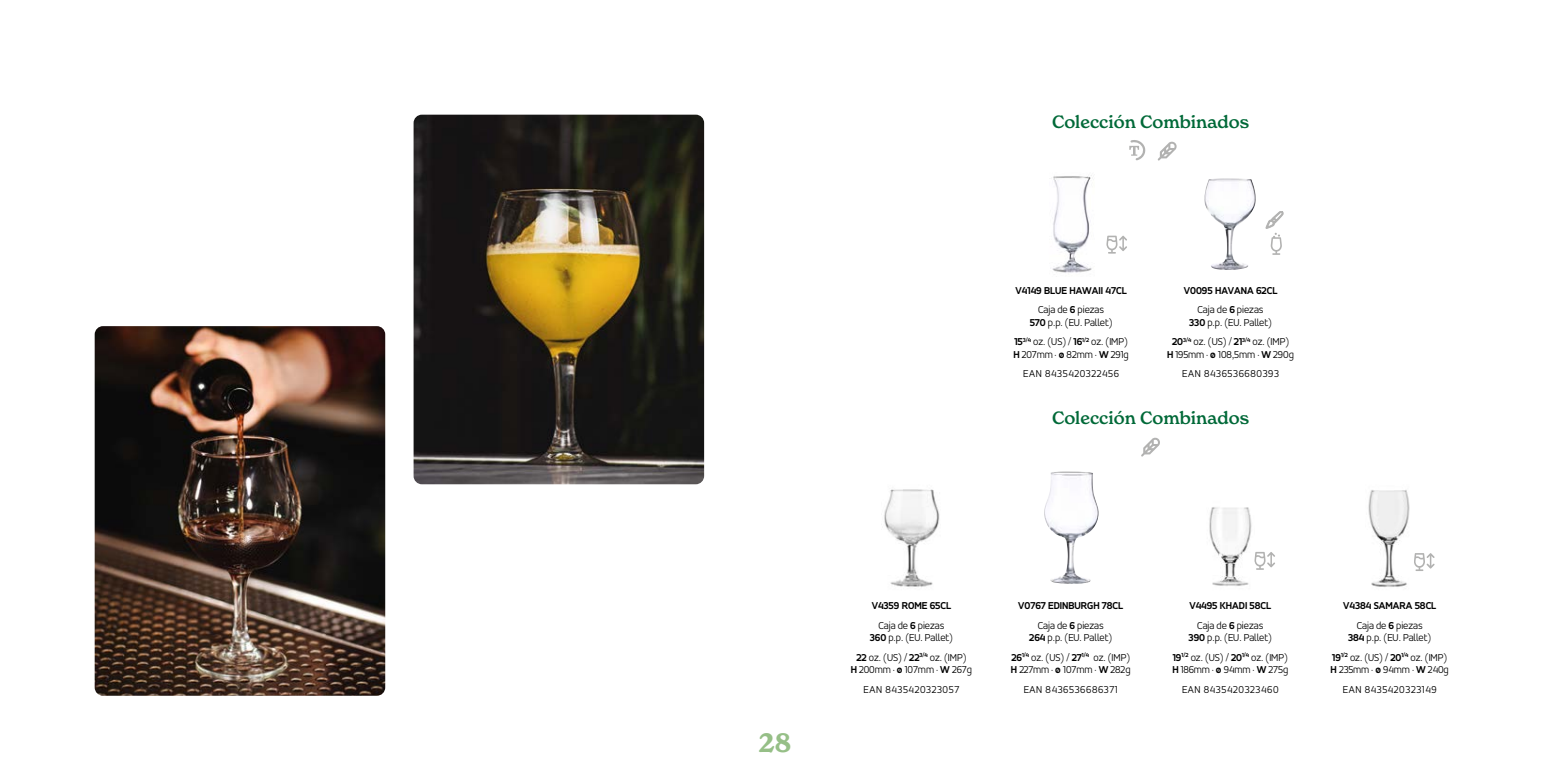
<style>
.page{position:relative;width:1550px;height:775px;background:#fff}
.page>*{position:absolute;margin:0;border:0;box-sizing:border-box;transform-origin:0 0}
.t1{font:600 26px "New Spirit";color:#96bf87}
.t2{font:500 17.5px "New Spirit";color:#006938}
.t3{font:300 10.62px/19.6px "Accord Alternate";color:#000;text-align:center}
.t4{font:300 10.62px/19.6px "Accord Alternate";letter-spacing:.06em;color:#000;text-align:center}
.t5{font:700 10.62px/19.6px "Accord Alternate";color:#000;text-align:center}
.s1{font-weight:300}
.s2{font-weight:700}
</style>
<div class="page">
<img style="left:414px;top:115px;width:290px;height:369px">
<svg style="left:1129px;top:140px;width:17px;height:20px"></svg>
<svg style="left:1158px;top:141px;width:19px;height:20px"></svg>
<img style="left:1052px;top:175px;width:40px;height:98px">
<img style="left:1204px;top:179px;width:52px;height:91px">
<svg style="left:1106px;top:236px;width:21px;height:18px"></svg>
<img style="left:95px;top:326px;width:290px;height:370px">
<img style="left:1209px;top:507px;width:43px;height:79px">
<img style="left:884px;top:489px;width:56px;height:98px">
<svg style="left:1141px;top:437px;width:19px;height:20px"></svg>
<svg style="left:1255px;top:552px;width:20px;height:18px"></svg>
<svg style="left:1414px;top:553px;width:21px;height:18px"></svg>
<img style="left:1368px;top:490px;width:42px;height:97px">
<img style="left:1044px;top:471px;width:55px;height:113px">
<svg style="left:1266px;top:211px;width:17px;height:44px"></svg>
<h2 class="t2" style="left:1052px;top:111px;width:199px">Colección Combinados</h2>
<p class="t5" style="left:1184px;top:280px;width:95px">V0095 HAVANA 62CL<br><span class="s1">Caja de</span> 6 <span class="s1">piezas</span></p>
<p class="t3" style="left:1172px;top:312px;width:119px"><span class="s2">330</span> p.p. (EU. Pallet)<br><span class="s2">20</span><sup>3/4</sup> oz. (US) / <span class="s2">21</span><sup>3/4</sup> oz. (IMP)</p>
<p class="t4" style="left:1167px;top:344px;width:128px"><span class="s2">H</span> 195mm · <span class="s2">ø</span> 108,5mm · <span class="s2">W</span> 290g<br>EAN 8436536680393</p>
<h2 class="t2" style="left:1052px;top:407px;width:199px">Colección Combinados</h2>
<p class="t5" style="left:1016px;top:280px;width:113px">V4149 BLUE HAWAII 47CL<br><span class="s1">Caja de</span> 6 <span class="s1">piezas</span></p>
<p class="t3" style="left:1014px;top:312px;width:115px"><span class="s2">570</span> p.p. (EU. Pallet)<br><span class="s2">15</span><sup>3/4</sup> oz. (US) / <span class="s2">16</span><sup>1/2</sup> oz. (IMP)</p>
<p class="t4" style="left:1013px;top:344px;width:117px"><span class="s2">H</span> 207mm · <span class="s2">ø</span> 82mm · <span class="s2">W</span> 291g<br>EAN 8435420322456</p>
<h1 class="t1" style="left:759px;top:726px;width:34px">28</h1>
<p class="t5" style="left:872px;top:596px;width:81px">V4359 ROME 65CL<br><span class="s1">Caja de</span> 6 <span class="s1">piezas</span></p>
<p class="t3" style="left:856px;top:628px;width:112px"><span class="s2">360</span> p.p. (EU. Pallet)<br><span class="s2">22</span> oz. (US) / <span class="s2">22</span><sup>3/4</sup> oz. (IMP)</p>
<p class="t4" style="left:851px;top:660px;width:123px"><span class="s2">H</span> 200mm · <span class="s2">ø</span> 107mm · <span class="s2">W</span> 267g<br>EAN 8435420323057</p>
<p class="t5" style="left:1018px;top:596px;width:107px">V0767 EDINBURGH 78CL<br><span class="s1">Caja de</span> 6 <span class="s1">piezas</span></p>
<p class="t3" style="left:1011px;top:628px;width:120px"><span class="s2">264</span> p.p. (EU. Pallet)<br><span class="s2">26</span><sup>1/4</sup> oz. (US) / <span class="s2">27</span><sup>1/4</sup> oz. (IMP)</p>
<p class="t4" style="left:1011px;top:660px;width:121px"><span class="s2">H</span> 227mm · <span class="s2">ø</span> 107mm · <span class="s2">W</span> 282g<br>EAN 8436536686371</p>
<p class="t5" style="left:1189px;top:596px;width:83px">V4495 KHADI 58CL<br><span class="s1">Caja de</span> 6 <span class="s1">piezas</span></p>
<p class="t3" style="left:1173px;top:628px;width:117px"><span class="s2">390</span> p.p. (EU. Pallet)<br><span class="s2">19</span><sup>1/2</sup> oz. (US) / <span class="s2">20</span><sup>1/4</sup> oz. (IMP)</p>
<p class="t4" style="left:1172px;top:660px;width:117px"><span class="s2">H</span> 186mm · <span class="s2">ø</span> 94mm · <span class="s2">W</span> 275g<br>EAN 8435420323460</p>
<p class="t5" style="left:1343px;top:596px;width:95px">V4384 SAMARA 58CL<br><span class="s1">Caja de</span> 6 <span class="s1">piezas</span></p>
<p class="t3" style="left:1332px;top:628px;width:116px"><span class="s2">384</span> p.p. (EU. Pallet)<br><span class="s2">19</span><sup>1/2</sup> oz. (US) / <span class="s2">20</span><sup>1/4</sup> oz. (IMP)</p>
<p class="t4" style="left:1331px;top:660px;width:120px"><span class="s2">H</span> 235mm · <span class="s2">ø</span> 94mm · <span class="s2">W</span> 240g<br>EAN 8435420323149</p>
</div>
